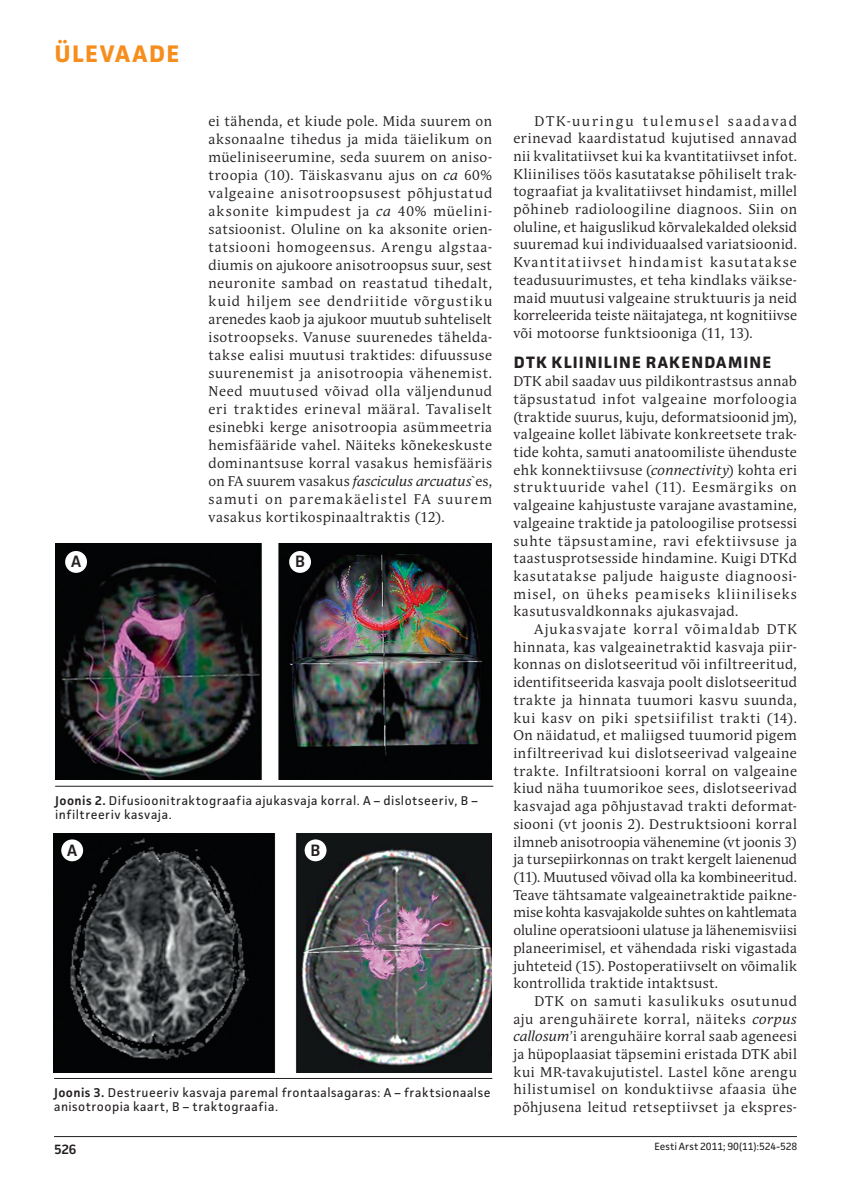
<style>
.page{position:relative;width:851px;height:1191px;background:#fff}
.page>*{position:absolute;margin:0;border:0;box-sizing:border-box;transform-origin:0 0}
.t1{font:700 24px "Facit";letter-spacing:.055em;color:#f68e1e}
.t2{font:700 16.5px "Facit";letter-spacing:.07em;color:#231f20}
.t3{font:600 16.5px "Facit";color:#231f20}
.t4{font:13.95px/17.7px "Andulka Book Pro";letter-spacing:.04em;color:#231f20;text-align:justify}
.t5{font:600 13.5px "Facit";color:#231f20}
.t6{font:12.75px/13.5px "Facit";letter-spacing:.04em;color:#231f20}
.t7{font:10.5px "Facit";letter-spacing:-.005em;color:#231f20}
.s1{font-style:italic}
.s2{font-weight:600}
</style>
<div class="page">
<hr style="left:54px;top:1136px;width:742px;height:1px;background:#231f20">
<hr style="left:55px;top:786px;width:438px;height:1px;background:#231f20">
<hr style="left:54px;top:1078px;width:438px;height:1px;background:#231f20">
<img style="left:55px;top:543px;width:436px;height:237px">
<img style="left:53px;top:833px;width:438px;height:239px">
<div style="left:65px;top:551px;width:22px;height:22px;background:#fff;border-radius:50%"></div>
<div style="left:61px;top:839px;width:22px;height:22px;background:#fff;border-radius:50%"></div>
<div style="left:289px;top:551px;width:22px;height:22px;background:#fff;border-radius:50%"></div>
<div style="left:304px;top:839px;width:22px;height:22px;background:#fff;border-radius:50%"></div>
<h1 class="t1" style="left:55px;top:44px;width:126px">ÜLEVAADE</h1>
<p class="t4" style="left:208px;top:113px;width:285px">ei tähenda, et kiude pole. Mida suurem on aksonaalne tihedus ja mida täielikum on müeliniseerumine, seda suurem on aniso&shy;troopia (10). Täiskasvanu ajus on <span class="s1">ca</span> 60% valgeaine anisotroopsusest põhjustatud aksonite kimpudest ja <span class="s1">ca</span> 40% müelini&shy;satsioonist. Oluline on ka aksonite orien&shy;tatsiooni homogeensus. Arengu algstaa&shy;diumis on ajukoore anisotroopsus suur, sest neuronite sambad on reastatud tihedalt, kuid hiljem see dendriitide võrgustiku arenedes kaob ja ajukoor muutub suhteliselt isotroopseks. Vanuse suurenedes tähelda&shy;takse ealisi muutusi traktides: difuussuse suurenemist ja anisotroopia vähenemist.<br>Need muutused võivad olla väljendunud eri traktides erineval määral. Tavaliselt esinebki kerge anisotroopia asümmeetria hemisfääride vahel. Näiteks kõnekeskuste dominantsuse korral vasakus hemisfääris on FA suurem vasakus <span class="s1">fasciculus arcuatus</span>`es, samuti on paremakäelistel FA suurem vasakus kortikospinaaltraktis (12).</p>
<p class="t4" style="left:513px;top:113px;width:285px;text-indent:21px">DTK-uuringu tulemusel saadavad erinevad kaardistatud kujutised annavad nii kvalitatiivset kui ka kvantitatiivset infot.<br>Kliinilises töös kasutatakse põhiliselt trak&shy;tograafiat ja kvalitatiivset hindamist, millel põhineb radioloogiline diagnoos. Siin on oluline, et haiguslikud kõrvalekalded oleksid suuremad kui individuaalsed variatsioonid.<br>Kvantitatiivset hindamist kasutatakse teadusuurimustes, et teha kindlaks väikse&shy;maid muutusi valgeaine struktuuris ja neid korreleerida teiste näitajatega, nt kognitiivse või motoorse funktsiooniga (11, 13).</p>
<p class="t2" style="left:513px;top:356px;width:259px">DTK KLIINILINE RAKENDAMINE</p>
<p class="t4" style="left:513px;top:373px;width:285px">DTK abil saadav uus pildikontrastsus annab täpsustatud infot valgeaine morfoloogia (traktide suurus, kuju, deformatsioonid jm), valgeaine kollet läbivate konkreetsete trak&shy;tide kohta, samuti anatoomiliste ühenduste ehk konnektiivsuse (<span class="s1">connectivity</span>) kohta eri struktuuride vahel (11). Eesmärgiks on valgeaine kahjustuste varajane avastamine, valgeaine traktide ja patoloogilise protsessi suhte täpsustamine, ravi efektiivsuse ja taastusprotsesside hindamine. Kuigi DTKd kasutatakse paljude haiguste diagnoosi&shy;misel, on üheks peamiseks kliiniliseks kasutusvaldkonnaks ajukasvajad.</p>
<p class="t4" style="left:513px;top:621px;width:285px;text-indent:21px">Ajukasvajate korral võimaldab DTK hinnata, kas valgeainetraktid kasvaja piir&shy;konnas on dislotseeritud või infiltreeritud, identifitseerida kasvaja poolt dislotseeritud trakte ja hinnata tuumori kasvu suunda, kui kasv on piki spetsiifilist trakti (14).<br>On näidatud, et maliigsed tuumorid pigem infiltreerivad kui dislotseerivad valgeaine trakte. Infiltratsiooni korral on valgeaine kiud näha tuumorikoe sees, dislotseerivad kasvajad aga põhjustavad trakti deformat&shy;siooni (vt joonis 2). Destruktsiooni korral ilmneb anisotroopia vähenemine (vt joonis 3) ja tursepiirkonnas on trakt kergelt laienenud (11). Muutused võivad olla ka kombineeritud.<br>Teave tähtsamate valgeainetraktide paikne&shy;mise kohta kasvajakolde suhtes on kahtlemata oluline operatsiooni ulatuse ja lähenemisviisi planeerimisel, et vähendada riski vigastada juhteteid (15). Postoperatiivselt on võimalik kontrollida traktide intaktsust.</p>
<p class="t4" style="left:513px;top:993px;width:285px;text-indent:21px">DTK on samuti kasulikuks osutunud aju arenguhäirete korral, näiteks <span class="s1">corpus callosum</span>’i arenguhäire korral saab ageneesi ja hüpoplaasiat täpsemini eristada DTK abil kui MR-tavakujutistel. Lastel kõne arengu hilistumisel on konduktiivse afaasia ühe põhjusena leitud retseptiivset ja ekspres-</p>
<p class="t3" style="left:71px;top:554px;width:12px">A</p>
<p class="t3" style="left:295px;top:554px;width:11px">B</p>
<p class="t6" style="left:55px;top:795px;width:424px"><span class="s2">Joonis 2.</span> Difusioonitraktograafia ajukasvaja korral. A – dislotseeriv, B – infiltreeriv kasvaja.</p>
<p class="t3" style="left:67px;top:842px;width:12px">A</p>
<p class="t3" style="left:310px;top:842px;width:11px">B</p>
<p class="t6" style="left:54px;top:1087px;width:438px"><span class="s2">Joonis 3.</span> Destrueeriv kasvaja paremal frontaalsagaras: A – fraktsionaalse anisotroopia kaart, B – traktograafia.</p>
<p class="t5" style="left:54px;top:1143px;width:24px">526</p>
<p class="t7" style="left:654px;top:1142px;width:144px">Eesti Arst 2011; 90(11):524-528</p>
</div>
